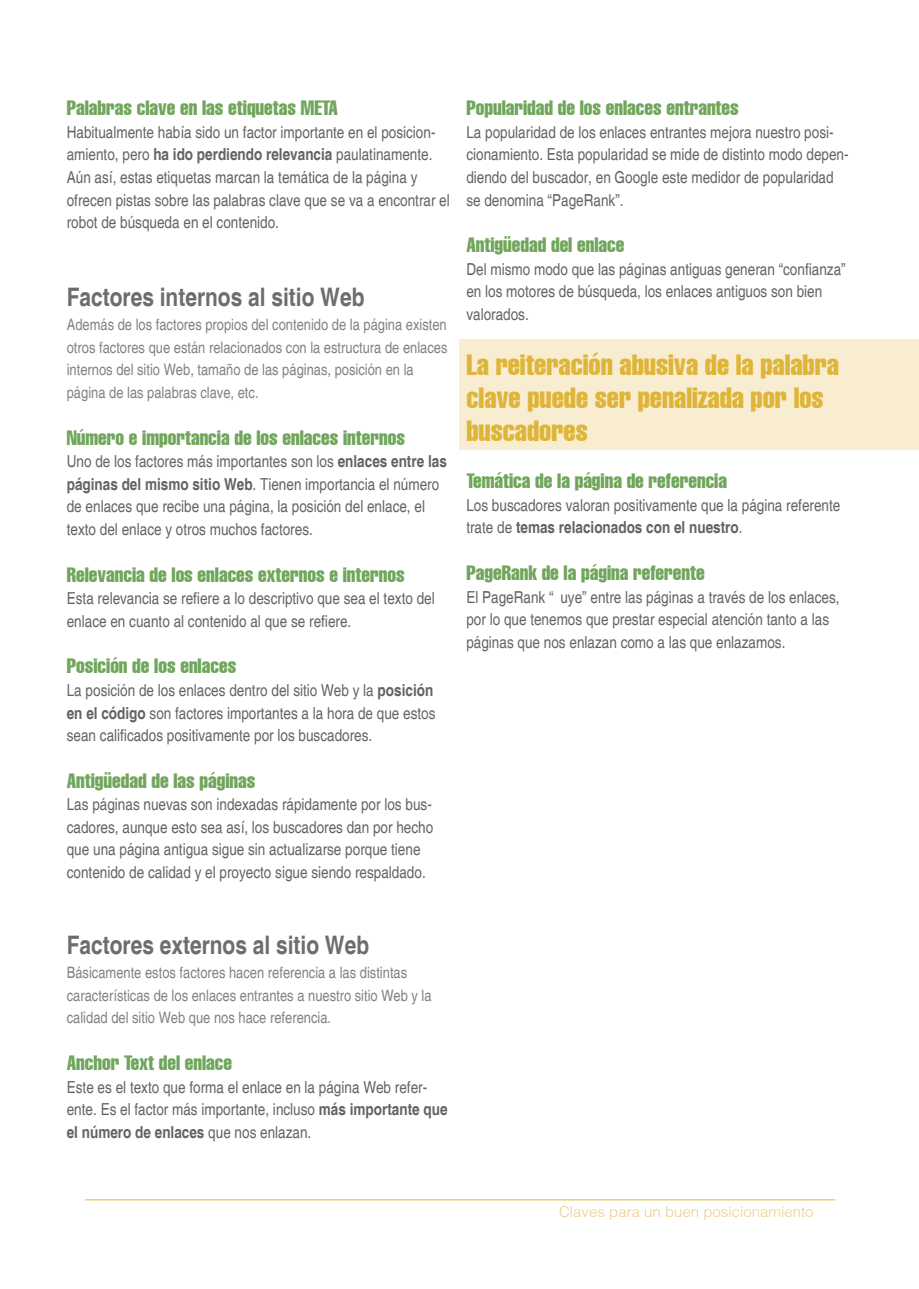
<style>
.page{position:relative;width:919px;height:1289px;background:#fff}
.page>*{position:absolute;margin:0;border:0;box-sizing:border-box;transform-origin:0 0}
.t1{font:extra-condensed 28.5px/33px "Helvetica";color:#deb539}
.Paragraph_Style_1{font:700 condensed 25.5px "Helvetica";color:#6c6d70}
.t2{font:extra-condensed 20.25px "Helvetica";color:#70a65b}
.t3{font:condensed 16.5px/22.5px "Helvetica";color:#636366}
.t4{font:condensed 15.75px/22.5px "Helvetica";color:#808285}
.t5{font:300 15px "Helvetica";color:#ecce86}
.s1{font-weight:700}
</style>
<div class="page">
<div style="left:459px;top:339px;width:459px;height:111px;background:#f8edd1"></div>
<p class="t2" style="left:67px;top:95px;width:273px">Palabras clave en las etiquetas META</p>
<p class="t3" style="left:67px;top:121px;width:384px">Habitualmente había sido un factor importante en el posicion&shy;amiento, pero <span class="s1">ha ido perdiendo relevancia</span> paulatinamente.<br>Aún así, estas etiquetas marcan la temática de la página y ofrecen pistas sobre las palabras clave que se va a encontrar el robot de búsqueda en el contenido.</p>
<p class="Paragraph_Style_1" style="left:67px;top:281px;width:299px">Factores internos al sitio Web</p>
<p class="t4" style="left:67px;top:314px;width:382px">Además de los factores propios del contenido de la página existen otros factores que están relacionados con la estructura de enlaces internos del sitio Web, tamaño de las páginas, posición en la página de las palabras clave, etc.</p>
<p class="t2" style="left:67px;top:425px;width:340px">Número e importancia de los enlaces internos</p>
<p class="t3" style="left:67px;top:450px;width:381px">Uno de los factores más importantes son los <span class="s1">enlaces entre las páginas del mismo sitio Web</span>. Tienen importancia el número de enlaces que recibe una página, la posición del enlace, el texto del enlace y otros muchos factores.</p>
<p class="t2" style="left:67px;top:561px;width:339px">Relevancia de los enlaces externos e internos</p>
<p class="t3" style="left:67px;top:587px;width:369px">Esta relevancia se refiere a lo descriptivo que sea el texto del enlace en cuanto al contenido al que se refiere.</p>
<p class="t2" style="left:67px;top:653px;width:171px">Posición de los enlaces</p>
<p class="t3" style="left:67px;top:679px;width:370px">La posición de los enlaces dentro del sitio Web y la <span class="s1">posición en el código</span> son factores importantes a la hora de que estos sean calificados positivamente por los buscadores.</p>
<p class="t2" style="left:67px;top:767px;width:190px">Antigüedad de las páginas</p>
<p class="t3" style="left:67px;top:793px;width:368px">Las páginas nuevas son indexadas rápidamente por los bus&shy;cadores, aunque esto sea así, los buscadores dan por hecho que una página antigua sigue sin actualizarse porque tiene contenido de calidad y el proyecto sigue siendo respaldado.</p>
<p class="t2" style="left:466px;top:95px;width:274px">Popularidad de los enlaces entrantes</p>
<p class="t3" style="left:466px;top:121px;width:384px">La popularidad de los enlaces entrantes mejora nuestro posi&shy;cionamiento. Esta popularidad se mide de distinto modo depen&shy;diendo del buscador, en Google este medidor de popularidad se denomina “PageRank”.</p>
<p class="t2" style="left:466px;top:232px;width:159px">Antigüedad del enlace</p>
<p class="t3" style="left:466px;top:258px;width:381px">Del mismo modo que las páginas antiguas generan “confianza” en los motores de búsqueda, los enlaces antiguos son bien valorados.</p>
<p class="t1" style="left:466px;top:348px;width:374px">La reiteración abusiva de la palabra clave puede ser penalizada por los buscadores</p>
<p class="t2" style="left:466px;top:468px;width:262px">Temática de la página de referencia</p>
<p class="t3" style="left:466px;top:494px;width:375px">Los buscadores valoran positivamente que la página referente trate de <span class="s1">temas relacionados con el nuestro</span>.</p>
<p class="t2" style="left:466px;top:560px;width:240px">PageRank de la página referente</p>
<p class="t3" style="left:466px;top:585px;width:375px">El PageRank “fluye” entre las páginas a través de los enlaces, por lo que tenemos que prestar especial atención tanto a las páginas que nos enlazan como a las que enlazamos.</p>
<p class="Paragraph_Style_1" style="left:67px;top:929px;width:304px">Factores externos al sitio Web</p>
<p class="t4" style="left:67px;top:961px;width:366px">Básicamente estos factores hacen referencia a las distintas características de los enlaces entrantes a nuestro sitio Web y la calidad del sitio Web que nos hace referencia.</p>
<p class="t2" style="left:67px;top:1049px;width:167px">Anchor Text del enlace</p>
<p class="t3" style="left:67px;top:1075px;width:382px">Este es el texto que forma el enlace en la página Web refer&shy;ente. Es el factor más importante, incluso <span class="s1">más importante que el número de enlaces</span> que nos enlazan.</p>
<p class="t5" style="left:559px;top:1202px;width:256px">Claves para un buen posicionamiento</p>
</div>
